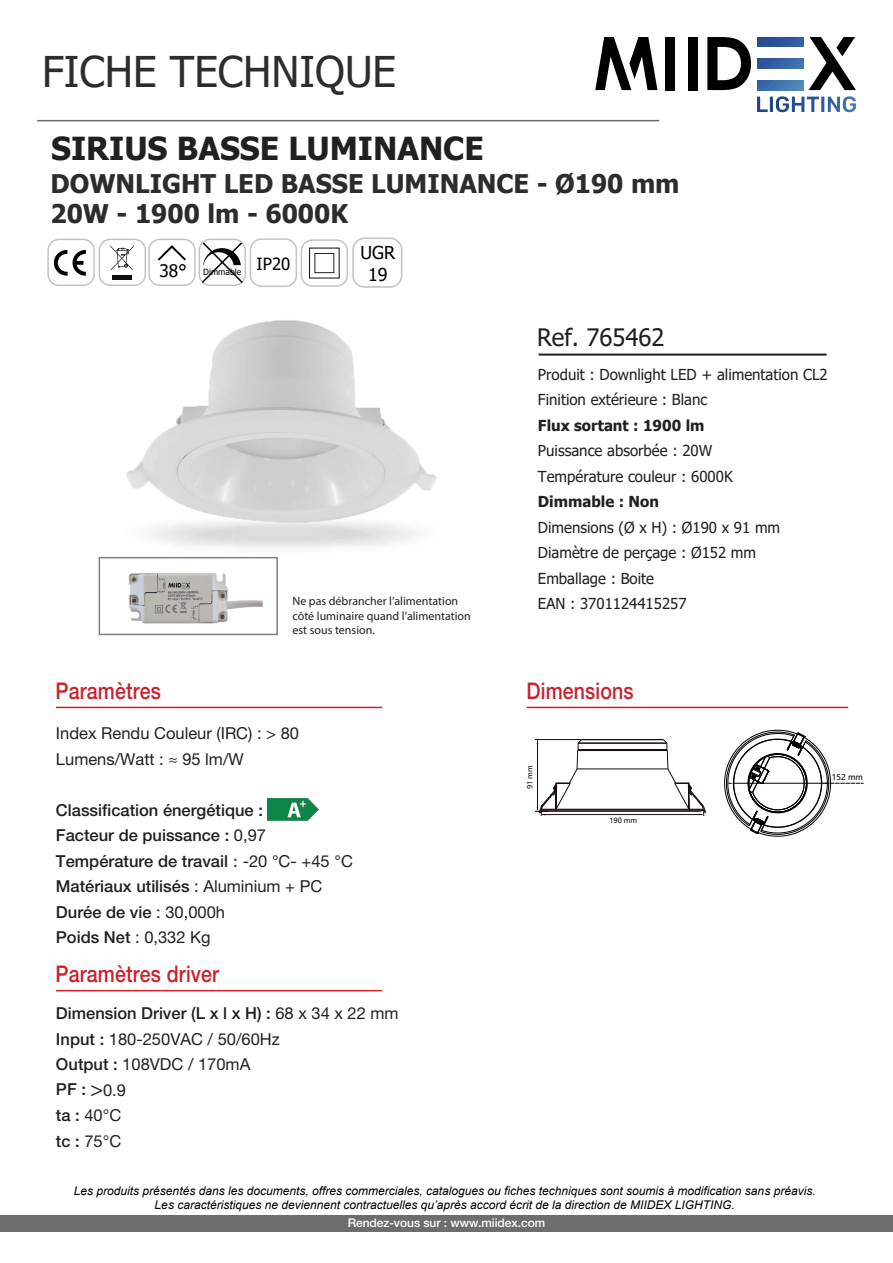
<style>
.page{position:relative;width:893px;height:1263px;background:#fff}
.page>*{position:absolute;margin:0;border:0;box-sizing:border-box;transform-origin:0 0}
.t1{font:42.3px "Tahoma";color:#2a2e31}
.t2{font:700 31.65px "Tahoma";color:#231f20}
.t3{font:700 25.65px/30.6px "Tahoma";color:#292d2f}
.t4{font:24px "Tahoma";color:#231f20}
.t5{font:500 22.95px "Helvetica Neue LT Std";letter-spacing:.01em;color:#cb212b;scale:.85 1}
.t6{font:17.85px/21.3px "Tahoma";color:#000;text-align:center}
.t7{font:500 16.5px/25.5px "Helvetica Neue LT Std";color:#231f20}
.t8{font:16.5px/25.5px "Helvetica Neue LT Std";color:#231f20}
.t9{font:15.15px/25.5px "Tahoma";color:#231f20}
.t10{font:700 15.15px "Tahoma";color:#231f20}
.t11{font:italic 12px/14.4px "Arial";color:#000001;text-align:center}
.t12{font:12px/14.4px "Myriad Pro";color:#231f20}
.t13{font:500 12px "Helvetica Neue LT Std";letter-spacing:-.005em;color:#fff}
.t14{font:8.7px "Tahoma";color:#000}
.t15{font:7.95px "Microsoft Ya Hei";color:#000001}
.t16{font:7.05px "Microsoft Ya Hei";color:#000001}
.s1{font-size:17.25px}
.s2{font-size:16.65px}
.s3{font-weight:400}
.s4{font-family:"Tahoma";font-weight:400;font-size:15.15px}
.s5{font-weight:500}
.s6{font-size:21px}
</style>
<div class="page">
<div style="left:0;top:1215px;width:893px;height:16px;background:#6c6d70"></div>
<img style="left:111px;top:320px;width:326px;height:237px">
<hr style="left:37px;top:120px;width:622px;height:1px;background:#6c6d70">
<hr style="left:539px;top:354px;width:287px;height:2px;background:#231f20">
<div style="left:47px;top:239px;width:48px;height:47px;border:1px solid #c1c4c7;border-radius:11px"></div>
<div style="left:99px;top:239px;width:47px;height:47px;border:1px solid #c1c4c7;border-radius:11px"></div>
<svg style="left:54px;top:250px;width:32px;height:26px"></svg>
<svg style="left:110px;top:245px;width:24px;height:25px"></svg>
<div style="left:112px;top:275px;width:20px;height:5px;background:#0f0c12"></div>
<img style="left:267px;top:798px;width:51px;height:23px">
<svg style="left:809px;top:37px;width:47px;height:53px"></svg>
<svg style="left:806px;top:96px;width:50px;height:16px"></svg>
<hr style="left:56px;top:707px;width:326px;height:1px;background:#d01f26">
<hr style="left:56px;top:990px;width:326px;height:1px;background:#d01f26">
<div style="left:352px;top:237px;width:50px;height:51px;border:2px solid #c1c4c7;border-radius:12px"></div>
<hr style="left:526px;top:707px;width:322px;height:1px;background:#d01f26">
<div style="left:148px;top:239px;width:48px;height:47px;border:1px solid #c1c4c7;border-radius:11px"></div>
<svg style="left:158px;top:245px;width:28px;height:16px"></svg>
<div style="left:199px;top:239px;width:47px;height:47px;border:1px solid #c1c4c7;border-radius:11px"></div>
<svg style="left:200px;top:241px;width:44px;height:44px"></svg>
<div style="left:250px;top:238px;width:47px;height:49px;border:1px solid #c1c4c7;border-radius:11px"></div>
<div style="left:301px;top:239px;width:47px;height:48px;border:1px solid #c1c4c7;border-radius:11px"></div>
<div style="left:309px;top:248px;width:31px;height:31px;border:1px solid #231f20"></div>
<div style="left:315px;top:253px;width:19px;height:20px;border:1px solid #231f20"></div>
<svg style="left:556px;top:37px;width:249px;height:693px"></svg>
<svg style="left:535px;top:739px;width:171px;height:77px"></svg>
<svg style="left:724px;top:730px;width:139px;height:106px"></svg>
<img style="left:128px;top:572px;width:135px;height:52px">
<div style="left:99px;top:557px;width:179px;height:78px;border:2px solid #7e8082"></div>
<h1 class="t1" style="left:42px;top:43px;width:356px">FICHE TECHNIQUE</h1>
<h2 class="t2" style="left:51px;top:126px;width:434px">SIRIUS BASSE LUMINANCE</h2>
<h3 class="t3" style="left:50px;top:169px;width:631px">DOWNLIGHT LED BASSE LUMINANCE - Ø190 mm<br>20W - 1900 lm - 6000K</h3>
<p class="t14" style="left:159px;top:266px;width:132px"><span class="s1">38°</span> Dimmable <sup>IP20</sup></p>
<h3 class="t6" style="left:360px;top:243px;width:36px">UGR<br>19</h3>
<h3 class="t5" style="left:56px;top:677px;width:125px">Paramètres</h3>
<p class="t12" style="left:292px;top:594px;width:180px">Ne pas débrancher l’alimentation côté luminaire quand l’alimentation est sous tension.</p>
<h3 class="t8" style="left:56px;top:720px;width:245px">Index Rendu Couleur (IRC) : &gt; 80<br>Lumens/Watt : <span class="s2">≈ 95</span> lm/W</h3>
<h3 class="t7" style="left:56px;top:797px;width:298px">Classification énergétique :<br>Facteur de puissance : <span class="s3">0,97<br></span>Température de travail <span class="s4">:</span> <span class="s3">-20 °C- +45 °C<br></span>Matériaux utilisés <span class="s3">: Aluminium + PC<br></span>Durée de vie <span class="s3">: 30,000h<br></span>Poids Net <span class="s3">: 0,332 Kg</span></h3>
<h3 class="t5" style="left:56px;top:960px;width:194px">Paramètres driver</h3>
<h3 class="t8" style="left:56px;top:1000px;width:344px"><span class="s5">Dimension Driver (L x l x H) :</span> 68 x 34 x 22 mm<br><span class="s5">Input :</span> 180-250VAC / 50/60Hz<br><span class="s5">Output :</span> 108VDC / 170mA<br><span class="s5">PF :</span> <span class="s6">&gt;</span>0.9<br><span class="s5">ta :</span> 40°C<br><span class="s5">tc :</span> 75°C</h3>
<h3 class="t4" style="left:537px;top:321px;width:129px">Ref. 765462</h3>
<p class="t9" style="left:538px;top:362px;width:291px">Produit : Downlight LED + alimentation CL2<br>Finition extérieure : Blanc</p>
<p class="t10" style="left:538px;top:414px;width:168px">Flux sortant : 1900 lm</p>
<p class="t9" style="left:538px;top:439px;width:196px">Puissance absorbée : 20W<br>Température couleur : 6000K</p>
<p class="t10" style="left:538px;top:491px;width:123px">Dimmable : Non</p>
<p class="t9" style="left:538px;top:515px;width:244px">Dimensions (Ø x H) : Ø190 x 91 mm<br>Diamètre de perçage : Ø152 mm<br>Emballage : Boite<br>EAN : 3701124415257</p>
<h3 class="t5" style="left:526px;top:677px;width:128px">Dimensions</h3>
<p class="t16" style="left:525px;top:789px;width:25px;rotate:-90deg">91 mm</p>
<p class="t16" style="left:609px;top:816px;width:29px">190 mm</p>
<p class="t15" style="left:832px;top:772px;width:33px">152 mm</p>
<p class="t11" style="left:74px;top:1184px;width:743px">Les produits présentés dans les documents, offres commerciales, catalogues ou fiches techniques sont soumis à modification sans préavis.<br>Les caractéristiques ne deviennent contractuelles qu’après accord écrit de la direction de MIIDEX LIGHTING.</p>
<p class="t13" style="left:348px;top:1216px;width:199px">Rendez-vous sur : www.miidex.com</p>
</div>
